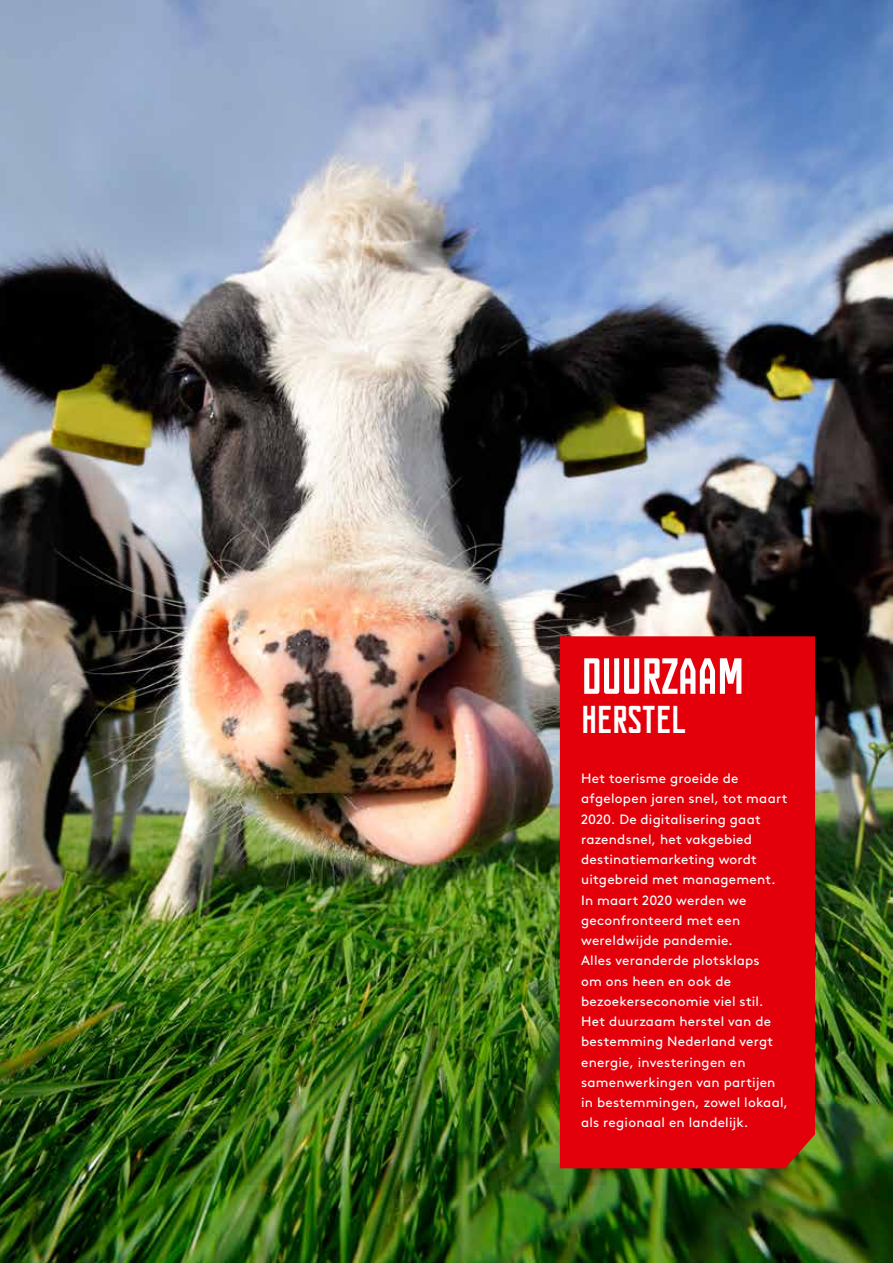
<style>
.page{position:relative;width:893px;height:1263px;background:#fff}
.page>*{position:absolute;margin:0;border:0;box-sizing:border-box;transform-origin:0 0}
.t1{font:condensed 51px "FUNCTION";letter-spacing:-.015em;color:#fff}
.t2{font:condensed 39px "FUNCTION";letter-spacing:-.015em;color:#fff}
.t3{font:13.5px/20.2px "Brown Std";letter-spacing:.015em;color:#fff}
</style>
<div class="page">
<img style="left:0;top:0;width:893px;height:1263px">
<div style="left:560px;top:636px;width:255px;height:532px;background:#e3000b"></div>
<h1 class="t1" style="left:581px;top:648px;width:166px">DUURZAAM</h1>
<h2 class="t2" style="left:581px;top:698px;width:107px">HERSTEL</h2>
<p class="t3" style="left:581px;top:768px;width:208px">Het toerisme groeide de afgelopen jaren snel, tot maart<br>2020. De digitalisering gaat razendsnel, het vakgebied destinatiemarketing wordt uitgebreid met management.<br>In maart 2020 werden we geconfronteerd met een wereldwijde pandemie.<br>Alles veranderde plotsklaps<br>om ons heen en ook de bezoekerseconomie viel stil.<br>Het duurzaam herstel van de bestemming Nederland vergt energie, investeringen en samenwerkingen van partijen in bestemmingen, zowel lokaal, als regionaal en landelijk.</p>
</div>
